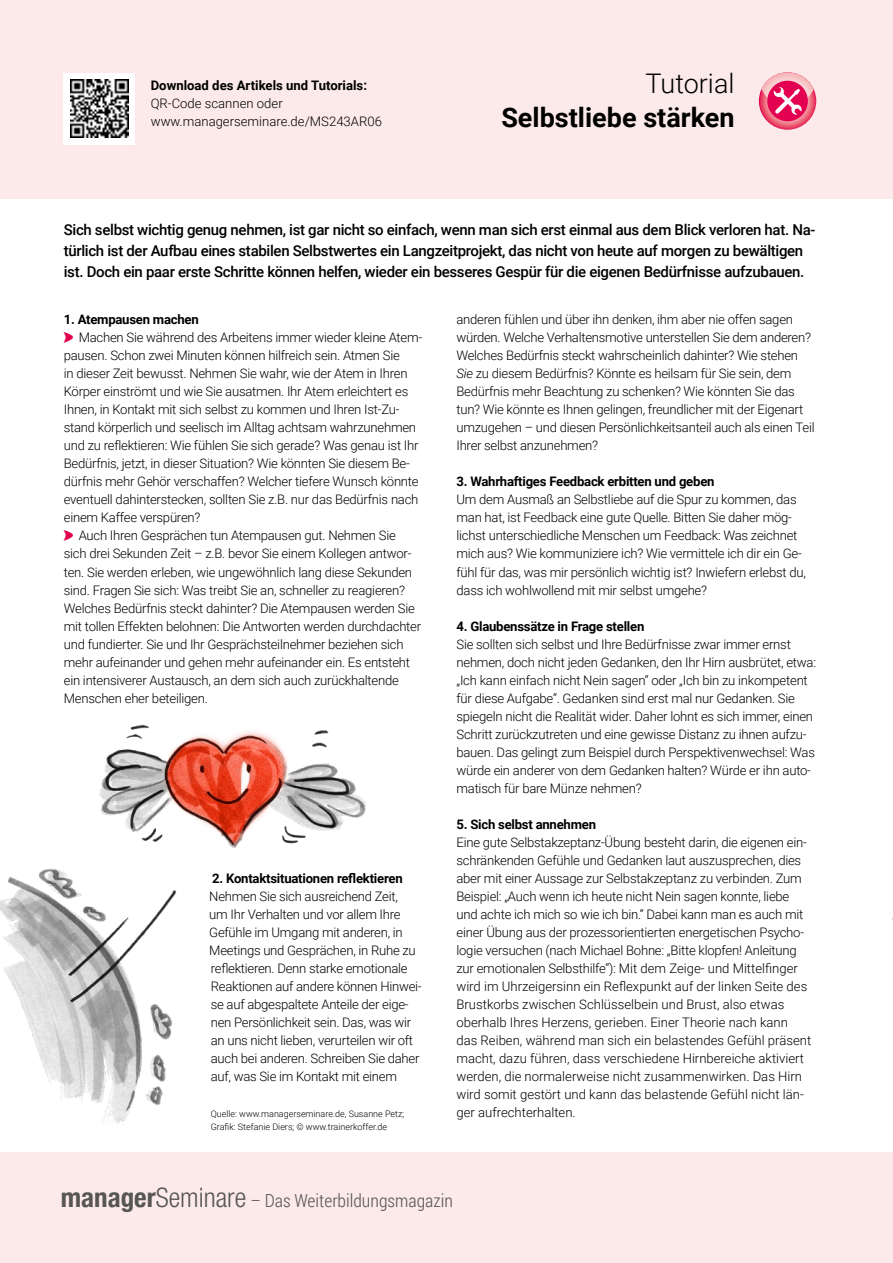
<style>
.page{position:relative;width:893px;height:1263px;background:#fff}
.page>*{position:absolute;margin:0;border:0;box-sizing:border-box;transform-origin:0 0}
.Tutorial_Head{font:700 27px "Roboto";color:#000}
.Tutorial_Head-2{font:300 27px "Roboto";color:#000}
.t1{font:300 18px "Roboto Condensed";color:#565655}
.t2{font:500 15px/21px "Roboto";letter-spacing:-.02em;color:#000}
.Fließtext{font:300 13.2px/18px "Roboto";letter-spacing:-.02em;color:#000}
.Fließtext-2{font:700 13.2px "Roboto";letter-spacing:-.02em;color:#000}
.Fließtext_nicht_ausg{font:300 13.2px "Roboto";color:#000}
.Subheadline__Hervorg{font:700 13.2px "Roboto";color:#000}
.Quellennachweis{font:300 9px/13.5px "Roboto";color:#000}
.s1{font-style:italic}
.s2{font-family:"Helvetica Neue";font-weight:700;font-stretch:condensed;font-size:27px}
.s3{font-family:"Helvetica Neue LT";font-stretch:condensed;font-size:27px}
</style>
<div class="page">
<div style="left:0;top:0;width:893px;height:198px;background:#fce9e9"></div>
<svg style="left:759px;top:72px;width:57px;height:58px"></svg>
<div style="left:767px;top:81px;width:41px;height:40px;background:#e40050;border-radius:50%"></div>
<svg style="left:761px;top:72px;width:53px;height:43px"></svg>
<div style="left:0;top:1152px;width:893px;height:111px;background:#fce9e9"></div>
<div style="left:64px;top:73px;width:71px;height:71px;background:#fff"></div>
<img style="left:70px;top:80px;width:59px;height:58px">
<img style="left:0;top:724px;width:367px;height:400px">
<p class="Subheadline__Hervorg" style="left:151px;top:76px;width:218px">Download des Artikels und Tutorials:</p>
<p class="Fließtext_nicht_ausg" style="left:151px;top:94px;width:133px">QR-Code scannen oder</p>
<p class="Fließtext_nicht_ausg" style="left:151px;top:112px;width:233px">www.managerseminare.de/MS243AR06</p>
<p class="Tutorial_Head-2" style="left:646px;top:65px;width:90px">Tutorial</p>
<p class="Tutorial_Head" style="left:501px;top:99px;width:235px">Selbstliebe stärken</p>
<p class="t2" style="left:64px;top:218px;width:753px">Sich selbst wichtig genug nehmen, ist gar nicht so einfach, wenn man sich erst einmal aus dem Blick verloren hat. Na&shy;türlich ist der Aufbau eines stabilen Selbstwertes ein Langzeitprojekt, das nicht von heute auf morgen zu bewältigen ist. Doch ein paar erste Schritte können helfen, wieder ein besseres Gespür für die eigenen Bedürfnisse aufzubauen.</p>
<p class="Fließtext-2" style="left:64px;top:310px;width:137px">1. Atempausen machen</p>
<p class="Fließtext" style="left:64px;top:328px;width:360px;text-indent:15px">Machen Sie während des Arbeitens immer wieder kleine Atem&shy;pausen. Schon zwei Minuten können hilfreich sein. Atmen Sie<br>in dieser Zeit bewusst. Nehmen Sie wahr, wie der Atem in Ihren Körper einströmt und wie Sie ausatmen. Ihr Atem erleichtert es Ihnen, in Kontakt mit sich selbst zu kommen und Ihren Ist-Zu&shy;stand körperlich und seelisch im Alltag achtsam wahrzunehmen und zu reflektieren: Wie fühlen Sie sich gerade? Was genau ist Ihr Bedürfnis, jetzt, in dieser Situation? Wie könnten Sie diesem Be&shy;dürfnis mehr Gehör verschaffen? Welcher tiefere Wunsch könnte eventuell dahinterstecken, sollten Sie z.B. nur das Bedürfnis nach einem Kaffee verspüren?</p>
<p class="Fließtext" style="left:64px;top:526px;width:359px;text-indent:15px">Auch Ihren Gesprächen tun Atempausen gut. Nehmen Sie sich drei Sekunden Zeit – z.B. bevor Sie einem Kollegen antwor&shy;ten. Sie werden erleben, wie ungewöhnlich lang diese Sekunden sind. Fragen Sie sich: Was treibt Sie an, schneller zu reagieren?<br>Welches Bedürfnis steckt dahinter? Die Atempausen werden Sie mit tollen Effekten belohnen: Die Antworten werden durchdachter und fundierter. Sie und Ihr Gesprächsteilnehmer beziehen sich mehr aufeinander und gehen mehr aufeinander ein. Es entsteht ein intensiverer Austausch, an dem sich auch zurückhaltende Menschen eher beteiligen.</p>
<p class="Fließtext-2" style="left:212px;top:868px;width:192px">2. Kontaktsituationen reflektieren</p>
<p class="Fließtext" style="left:209px;top:886px;width:214px">Nehmen Sie sich ausreichend Zeit,<br>um Ihr Verhalten und vor allem Ihre Gefühle im Umgang mit anderen, in Meetings und Gesprächen, in Ruhe zu reflektieren. Denn starke emotionale Reaktionen auf andere können Hinwei&shy;se auf abgespaltete Anteile der eige&shy;nen Persönlichkeit sein. Das, was wir an uns nicht lieben, verurteilen wir oft auch bei anderen. Schreiben Sie daher auf, was Sie im Kontakt mit einem</p>
<p class="Quellennachweis" style="left:211px;top:1107px;width:195px">Quelle: www.managerseminare.de, Susanne Petz;<br>Grafik: Stefanie Diers; © www.trainerkoffer.de</p>
<p class="Fließtext" style="left:456px;top:310px;width:360px">anderen fühlen und über ihn denken, ihm aber nie offen sagen würden. Welche Verhaltensmotive unterstellen Sie dem anderen?<br>Welches Bedürfnis steckt wahrscheinlich dahinter? Wie stehen <span class="s1">Sie</span> zu diesem Bedürfnis? Könnte es heilsam für Sie sein, dem Bedürfnis mehr Beachtung zu schenken? Wie könnten Sie das tun? Wie könnte es Ihnen gelingen, freundlicher mit der Eigenart umzugehen – und diesen Persönlichkeitsanteil auch als einen Teil Ihrer selbst anzunehmen?</p>
<p class="Fließtext-2" style="left:456px;top:472px;width:260px">3. Wahrhaftiges Feedback erbitten und geben</p>
<p class="Fließtext" style="left:456px;top:490px;width:351px">Um dem Ausmaß an Selbstliebe auf die Spur zu kommen, das man hat, ist Feedback eine gute Quelle. Bitten Sie daher mög&shy;lichst unterschiedliche Menschen um Feedback: Was zeichnet mich aus? Wie kommuniziere ich? Wie vermittele ich dir ein Ge&shy;fühl für das, was mir persönlich wichtig ist? Inwiefern erlebst du, dass ich wohlwollend mit mir selbst umgehe?</p>
<p class="Fließtext-2" style="left:456px;top:616px;width:189px">4. Glaubenssätze in Frage stellen</p>
<p class="Fließtext" style="left:456px;top:634px;width:361px">Sie sollten sich selbst und Ihre Bedürfnisse zwar immer ernst nehmen, doch nicht jeden Gedanken, den Ihr Hirn ausbrütet, etwa: „Ich kann einfach nicht Nein sagen“ oder „Ich bin zu inkompetent für diese Aufgabe“. Gedanken sind erst mal nur Gedanken. Sie spiegeln nicht die Realität wider. Daher lohnt es sich immer, einen Schritt zurückzutreten und eine gewisse Distanz zu ihnen aufzu&shy;bauen. Das gelingt zum Beispiel durch Perspektivenwechsel: Was würde ein anderer von dem Gedanken halten? Würde er ihn auto&shy;matisch für bare Münze nehmen?</p>
<p class="Fließtext-2" style="left:456px;top:814px;width:141px">5. Sich selbst annehmen</p>
<p class="Fließtext" style="left:456px;top:832px;width:356px">Eine gute Selbstakzeptanz-Übung besteht darin, die eigenen ein&shy;schränkenden Gefühle und Gedanken laut auszusprechen, dies aber mit einer Aussage zur Selbstakzeptanz zu verbinden. Zum Beispiel: „Auch wenn ich heute nicht Nein sagen konnte, liebe und achte ich mich so wie ich bin.“ Dabei kann man es auch mit einer Übung aus der prozessorientierten energetischen Psycho&shy;logie versuchen (nach Michael Bohne: „Bitte klopfen! Anleitung zur emotionalen Selbsthilfe“): Mit dem Zeige- und Mittelfinger wird im Uhrzeigersinn ein Reflexpunkt auf der linken Seite des Brustkorbs zwischen Schlüsselbein und Brust, also etwas oberhalb Ihres Herzens, gerieben. Einer Theorie nach kann das Reiben, während man sich ein belastendes Gefühl präsent macht, dazu führen, dass verschiedene Hirnbereiche aktiviert werden, die normalerweise nicht zusammenwirken. Das Hirn wird somit gestört und kann das belastende Gefühl nicht län&shy;ger aufrechterhalten.</p>
<p class="t1" style="left:61px;top:1188px;width:394px"><span class="s2">manager</span><span class="s3">Seminare</span> – Das Weiterbildungsmagazin</p>
</div>
